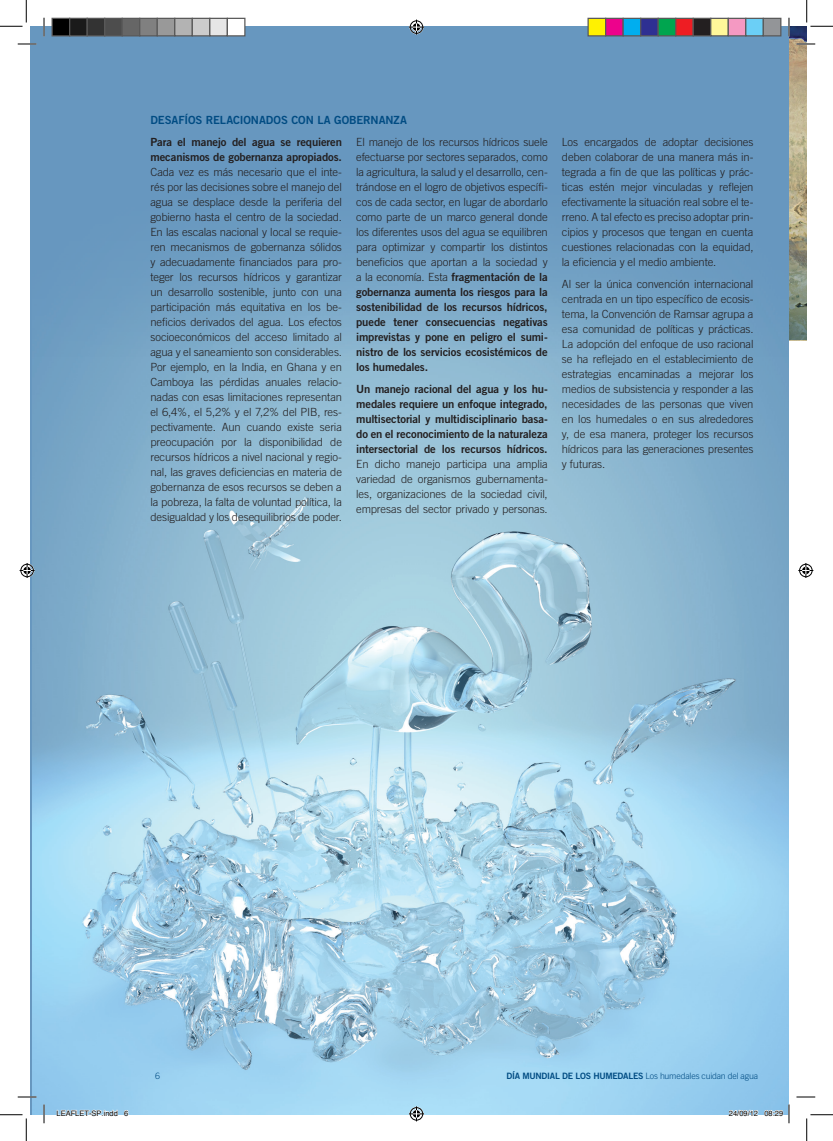
<style>
.page{position:relative;width:833px;height:1141px;background:#fff}
.page>*{position:absolute;margin:0;border:0;box-sizing:border-box;transform-origin:0 0}
.t1{font:300 11.25px/15px "Trade Gothic";letter-spacing:-.01em;color:#231f20;text-align:justify}
.t2{font:11.25px/15px "Trade Gothic Bold Two";letter-spacing:-.015em;color:#231f20;text-align:justify}
.t3{font:11.25px "Trade Gothic Bold Two";letter-spacing:-.01em;color:#014c83}
.t4{font:300 8.75px "Trade Gothic";letter-spacing:-.02em;color:#014c83}
.t5{font:7.5px "Helvetica";color:#000}
.s1{font-family:"Trade Gothic";font-weight:300}
.s2{font-family:"Trade Gothic Bold Two";font-weight:400}
</style>
<div class="page">
<img style="left:788px;top:26px;width:18px;height:191px">
<div style="left:30px;top:26px;width:758px;height:1088px;background:#6797bf"></div>
<img style="left:32px;top:253px;width:756px;height:861px">
<svg style="left:788px;top:217px;width:18px;height:123px;background:#858f7d"></svg>
<svg style="left:18px;top:43px;width:18px;height:2px"></svg>
<svg style="left:796px;top:43px;width:18px;height:2px"></svg>
<svg style="left:18px;top:1096px;width:18px;height:1px"></svg>
<svg style="left:796px;top:1096px;width:18px;height:1px"></svg>
<svg style="left:43px;top:18px;width:2px;height:18px"></svg>
<svg style="left:43px;top:1104px;width:2px;height:19px"></svg>
<svg style="left:788px;top:18px;width:1px;height:18px"></svg>
<svg style="left:0;top:0;width:27px;height:27px"></svg>
<svg style="left:0;top:1114px;width:27px;height:26px"></svg>
<svg style="left:806px;top:0;width:26px;height:27px"></svg>
<svg style="left:806px;top:1114px;width:26px;height:26px"></svg>
<svg style="left:409px;top:20px;width:15px;height:15px"></svg>
<svg style="left:409px;top:1106px;width:15px;height:15px"></svg>
<svg style="left:20px;top:563px;width:15px;height:15px"></svg>
<svg style="left:798px;top:563px;width:14px;height:15px"></svg>
<div style="left:52px;top:18px;width:18px;height:18px;background:#000"></div>
<div style="left:51px;top:18px;width:19px;height:18px;border:1px solid #595959"></div>
<div style="left:70px;top:18px;width:17px;height:18px;background:#1a1a1a"></div>
<div style="left:69px;top:18px;width:19px;height:18px;border:1px solid #595959"></div>
<div style="left:87px;top:18px;width:18px;height:18px;background:#333"></div>
<div style="left:86px;top:18px;width:19px;height:18px;border:1px solid #595959"></div>
<div style="left:105px;top:18px;width:17px;height:18px;background:#4d4d4d"></div>
<div style="left:104px;top:18px;width:19px;height:18px;border:1px solid #595959"></div>
<div style="left:122px;top:18px;width:18px;height:18px;background:#666"></div>
<div style="left:121px;top:18px;width:19px;height:18px;border:1px solid #595959"></div>
<div style="left:140px;top:18px;width:17px;height:18px;background:#808080"></div>
<div style="left:139px;top:18px;width:19px;height:18px;border:1px solid #595959"></div>
<div style="left:157px;top:18px;width:18px;height:18px;background:#999"></div>
<div style="left:156px;top:18px;width:19px;height:18px;border:1px solid #595959"></div>
<div style="left:175px;top:18px;width:17px;height:18px;background:#b3b3b3"></div>
<div style="left:174px;top:18px;width:19px;height:18px;border:1px solid #595959"></div>
<div style="left:192px;top:18px;width:18px;height:18px;background:#ccc"></div>
<div style="left:191px;top:18px;width:19px;height:18px;border:1px solid #595959"></div>
<div style="left:210px;top:18px;width:17px;height:18px;background:#e6e6e6"></div>
<div style="left:209px;top:18px;width:19px;height:18px;border:1px solid #595959"></div>
<div style="left:227px;top:18px;width:18px;height:18px;background:#fff"></div>
<div style="left:226px;top:18px;width:19px;height:18px;border:1px solid #595959"></div>
<div style="left:587px;top:18px;width:18px;height:18px;background:#fff101"></div>
<div style="left:587px;top:18px;width:19px;height:18px;border:1px solid #595959"></div>
<div style="left:605px;top:18px;width:17px;height:18px;background:#ed028c"></div>
<div style="left:604px;top:18px;width:19px;height:18px;border:1px solid #595959"></div>
<div style="left:622px;top:18px;width:18px;height:18px;background:#00aeef"></div>
<div style="left:622px;top:18px;width:19px;height:18px;border:1px solid #595959"></div>
<div style="left:640px;top:18px;width:17px;height:18px;background:#2e3092"></div>
<div style="left:639px;top:18px;width:19px;height:18px;border:1px solid #595959"></div>
<div style="left:657px;top:18px;width:18px;height:18px;background:#00a54f"></div>
<div style="left:657px;top:18px;width:19px;height:18px;border:1px solid #595959"></div>
<div style="left:675px;top:18px;width:17px;height:18px;background:#ee1d23"></div>
<div style="left:674px;top:18px;width:19px;height:18px;border:1px solid #595959"></div>
<div style="left:692px;top:18px;width:18px;height:18px;background:#231f20"></div>
<div style="left:692px;top:18px;width:19px;height:18px;border:1px solid #595959"></div>
<div style="left:710px;top:18px;width:17px;height:18px;background:#fff79a"></div>
<div style="left:709px;top:18px;width:19px;height:18px;border:1px solid #595959"></div>
<div style="left:727px;top:18px;width:18px;height:18px;background:#f499c2"></div>
<div style="left:727px;top:18px;width:19px;height:18px;border:1px solid #595959"></div>
<div style="left:745px;top:18px;width:17px;height:18px;background:#6bcff6"></div>
<div style="left:744px;top:18px;width:19px;height:18px;border:1px solid #595959"></div>
<div style="left:762px;top:18px;width:18px;height:18px;background:#939598"></div>
<div style="left:762px;top:18px;width:19px;height:18px;border:1px solid #595959"></div>
<svg style="left:57px;top:1109px;width:61px;height:6px"></svg>
<svg style="left:124px;top:1109px;width:4px;height:6px"></svg>
<svg style="left:728px;top:1104px;width:61px;height:19px"></svg>
<p class="t3" style="left:150px;top:113px;width:15px">Desafíos</p>
<p class="t3" style="left:206px;top:113px;width:15px">relacionados</p>
<p class="t3" style="left:291px;top:113px;width:9px">con</p>
<p class="t3" style="left:317px;top:113px;width:62px">la gobernan</p>
<p class="t3" style="left:393px;top:113px;width:14px">za</p>
<p class="t2" style="left:150px;top:134px;width:193px">Para el manejo del agua se requieren mecanismos de gobernanza apropiados.</p>
<p class="t1" style="left:150px;top:164px;width:193px">Cada vez es más necesario que el inte&shy;rés por las decisiones sobre el manejo del agua se desplace desde la periferia del gobierno hasta el centro de la sociedad.<br>En las escalas nacional y local se requie&shy;ren mecanismos de gobernanza sólidos y adecuadamente financiados para pro&shy;teger los recursos hídricos y garantizar un desarrollo sostenible, junto con una participación más equitativa en los be&shy;neficios derivados del agua. Los efectos socioeconómicos del acceso limitado al agua y el saneamiento son considerables.<br>Por ejemplo, en la India, en Ghana y en Camboya las pérdidas anuales relacio&shy;nadas con esas limitaciones representan el 6,4%, el 5,2% y el 7,2% del PIB, res&shy;pectivamente. Aun cuando existe seria preocupación por la disponibilidad de recursos hídricos a nivel nacional y regio&shy;nal, las graves deficiencias en materia de gobernanza de esos recursos se deben a la pobreza, la falta de voluntad política, la desigualdad y los desequilibrios de poder.</p>
<p class="t1" style="left:356px;top:134px;width:193px">El manejo de los recursos hídricos suele efectuarse por sectores separados, como la agricultura, la salud y el desarrollo, cen&shy;trándose en el logro de objetivos específi&shy;cos de cada sector, en lugar de abordarlo como parte de un marco general donde los diferentes usos del agua se equilibren para optimizar y compartir los distintos beneficios que aportan a la sociedad y</p>
<p class="t2" style="left:356px;top:269px;width:193px"><span class="s1">a la economía. Esta</span> fragmentación de la gobernanza aumenta los riesgos para la sostenibilidad de los recursos hídricos, puede tener consecuencias negativas imprevistas y pone en peligro el sumi&shy;nistro de los servicios ecosistémicos de los humedales.</p>
<p class="t2" style="left:356px;top:381px;width:193px">Un manejo racional del agua y los hu&shy;medales requiere un enfoque integrado, multisectorial y multidisciplinario basa&shy;do en el reconocimiento de la naturaleza intersectorial de los recursos hídricos.</p>
<p class="t1" style="left:356px;top:456px;width:193px">En dicho manejo participa una amplia variedad de organismos gubernamenta&shy;les, organizaciones de la sociedad civil, empresas del sector privado y personas.</p>
<p class="t1" style="left:561px;top:134px;width:193px">Los encargados de adoptar decisiones deben colaborar de una manera más in&shy;tegrada a fin de que las políticas y prác&shy;ticas estén mejor vinculadas y reflejen efectivamente la situación real sobre el te&shy;rreno. A tal efecto es preciso adoptar prin&shy;cipios y procesos que tengan en cuenta cuestiones relacionadas con la equidad, la eficiencia y el medio ambiente.</p>
<p class="t1" style="left:561px;top:276px;width:193px">Al ser la única convención internacional centrada en un tipo específico de ecosis&shy;tema, la Convención de Ramsar agrupa a esa comunidad de políticas y prácticas.<br>La adopción del enfoque de uso racional se ha reflejado en el establecimiento de estrategias encaminadas a mejorar los medios de subsistencia y responder a las necesidades de las personas que viven en los humedales o en sus alrededores y, de esa manera, proteger los recursos hídricos para las generaciones presentes y futuras.</p>
<p class="t4" style="left:155px;top:1070px;width:6px">6</p>
<p class="t4" style="left:506px;top:1070px;width:253px"><span class="s2">DÍA MUNDIAL DE LOS HUMEDALES</span> Los humedales cuidan del agua</p>
<p class="t5" style="left:56px;top:1107px;width:73px">LEAFLET-SP.indd 6</p>
<p class="t5" style="left:728px;top:1107px;width:56px">24/09/12 08:29</p>
</div>
